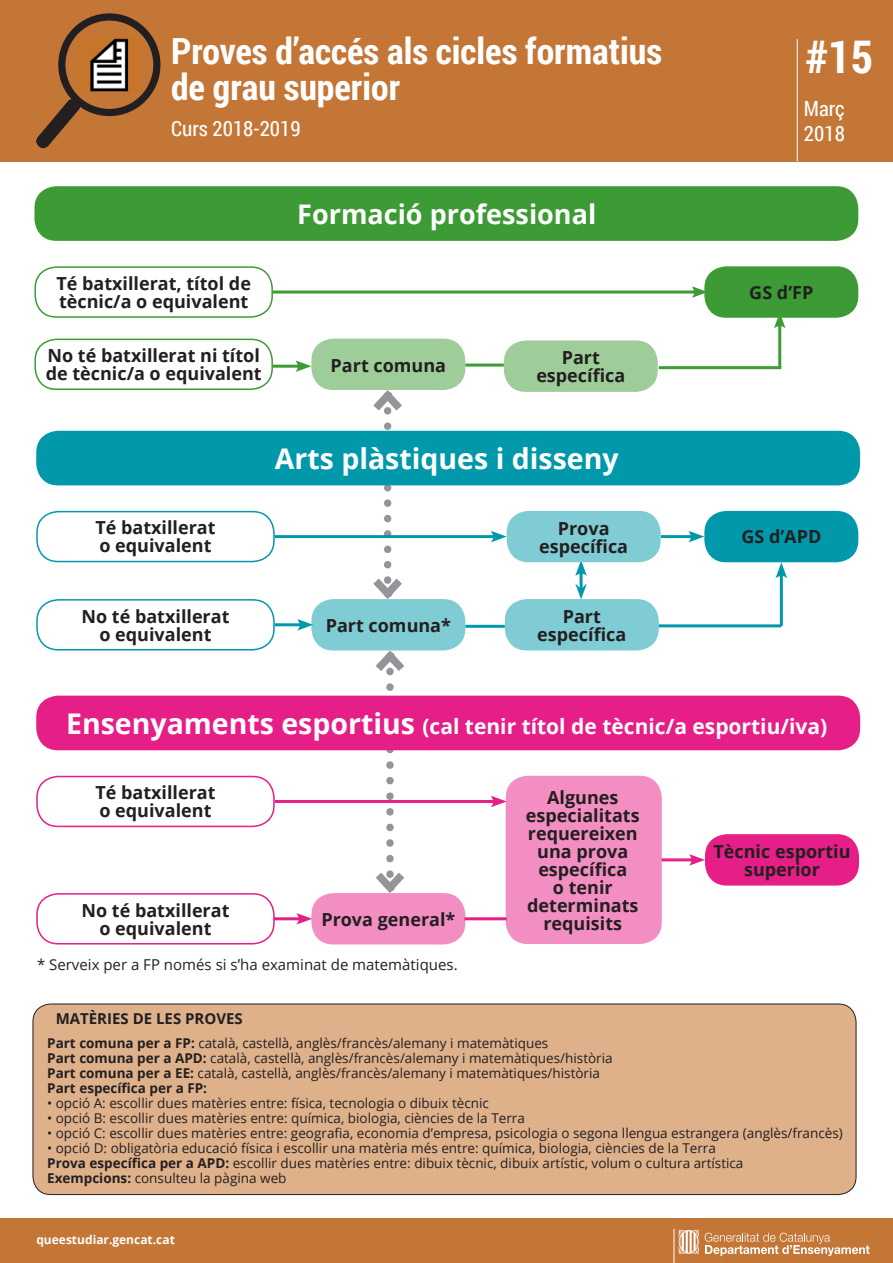
<style>
.page{position:relative;width:893px;height:1263px;background:#fff}
.page>*{position:absolute;margin:0;border:0;box-sizing:border-box;transform-origin:0 0}
.Capçalera{font:700 45px "Roboto Condensed";color:#fff}
.Capçalera-2{font:700 36px/36px "Roboto Condensed";color:#fff}
.Subtítol_apartat{font:700 28.5px "Open Sans";color:#fff}
.Subtítol_apartat-2{font:700 27px "Open Sans";color:#fff}
.Subtítol_apartat-3{font:700 21px "Open Sans";color:#fff}
.Capçalera_subtítol{font:21px "Roboto Condensed";color:#fff}
.Subtítol_apartat-4{font:700 18px/18px "Open Sans";color:#231f20;text-align:center}
.Text{font:15px "Open Sans";color:#231f20}
.Text-2{font:700 15px "Open Sans";color:#231f20}
.Text-3{font:13.5px "Open Sans";color:#231f20}
.Text-4{font:700 13.5px "Open Sans";color:#231f20}
.Text-5{font:700 12px "Open Sans";color:#fff}
.s1{font-size:28.5px}
.s2{font-weight:700}
</style>
<div class="page">
<svg style="left:365px;top:390px;width:45px;height:209px"></svg>
<svg style="left:368px;top:650px;width:44px;height:243px"></svg>
<hr style="left:580px;top:570px;width:3px;height:19px;background:#0098aa">
<svg style="left:575px;top:583px;width:12px;height:16px"></svg>
<svg style="left:575px;top:562px;width:12px;height:14px"></svg>
<hr style="left:275px;top:535px;width:221px;height:3px;background:#0098aa">
<svg style="left:491px;top:531px;width:16px;height:11px"></svg>
<div style="left:0;top:1218px;width:893px;height:45px;background:#c47636"></div>
<hr style="left:674px;top:1229px;width:1px;height:34px;background:#fff">
<svg style="left:678px;top:1230px;width:21px;height:24px"></svg>
<svg style="left:705px;top:1232px;width:165px;height:24px"></svg>
<div style="left:35px;top:187px;width:823px;height:53px;background:#3d9b35;border-radius:21px"></div>
<div style="left:34px;top:186px;width:824px;height:55px;border:2px solid #3d9b35;border-radius:21px"></div>
<div style="left:705px;top:267px;width:153px;height:50px;background:#3d9b35;border-radius:21px"></div>
<div style="left:704px;top:266px;width:154px;height:52px;border:2px solid #3d9b35;border-radius:21px"></div>
<div style="left:34px;top:266px;width:239px;height:52px;border:2px solid #3d9b35;border-radius:21px"></div>
<div style="left:34px;top:339px;width:239px;height:51px;border:2px solid #3d9b35;border-radius:21px"></div>
<div style="left:312px;top:339px;width:153px;height:50px;background:#9ecd9a;border-radius:21px"></div>
<div style="left:311px;top:339px;width:154px;height:51px;border:2px solid #9ecd9a;border-radius:21px"></div>
<div style="left:507px;top:512px;width:153px;height:49px;background:#80ccd5;border-radius:21px"></div>
<div style="left:507px;top:511px;width:154px;height:51px;border:2px solid #80ccd5;border-radius:21px"></div>
<div style="left:37px;top:431px;width:822px;height:54px;background:#0098aa;border-radius:21px"></div>
<div style="left:36px;top:431px;width:824px;height:54px;border:2px solid #0098aa;border-radius:21px"></div>
<div style="left:705px;top:512px;width:153px;height:49px;background:#0098aa;border-radius:21px"></div>
<div style="left:704px;top:511px;width:154px;height:51px;border:2px solid #0098aa;border-radius:21px"></div>
<div style="left:36px;top:511px;width:239px;height:51px;border:2px solid #0098aa;border-radius:21px"></div>
<div style="left:36px;top:599px;width:239px;height:51px;border:2px solid #0098aa;border-radius:21px"></div>
<div style="left:312px;top:600px;width:153px;height:50px;background:#80ccd5;border-radius:21px"></div>
<div style="left:311px;top:599px;width:154px;height:51px;border:2px solid #80ccd5;border-radius:21px"></div>
<div style="left:506px;top:600px;width:152px;height:50px;background:#80ccd5;border-radius:21px"></div>
<div style="left:505px;top:599px;width:154px;height:51px;border:2px solid #80ccd5;border-radius:21px"></div>
<div style="left:506px;top:776px;width:155px;height:167px;background:#f38ec3;border-radius:21px"></div>
<div style="left:506px;top:776px;width:156px;height:168px;border:2px solid #f38ec3;border-radius:21px"></div>
<div style="left:37px;top:696px;width:822px;height:53px;background:#e61e87;border-radius:21px"></div>
<div style="left:36px;top:696px;width:824px;height:54px;border:2px solid #e61e87;border-radius:21px"></div>
<div style="left:706px;top:835px;width:152px;height:50px;background:#e61e87;border-radius:21px"></div>
<div style="left:705px;top:834px;width:154px;height:51px;border:2px solid #e61e87;border-radius:21px"></div>
<div style="left:36px;top:776px;width:239px;height:51px;border:2px solid #e61e87;border-radius:21px"></div>
<div style="left:36px;top:893px;width:239px;height:51px;border:2px solid #e61e87;border-radius:21px"></div>
<div style="left:312px;top:894px;width:153px;height:50px;background:#f38ec3;border-radius:21px"></div>
<div style="left:311px;top:893px;width:154px;height:51px;border:2px solid #f38ec3;border-radius:21px"></div>
<div style="left:33px;top:1004px;width:823px;height:190px;background:#deb18b;border-radius:18px"></div>
<div style="left:33px;top:1003px;width:823px;height:192px;border:1px solid #231f20;border-radius:18px"></div>
<hr style="left:273px;top:291px;width:424px;height:3px;background:#3d9b35">
<svg style="left:692px;top:286px;width:15px;height:12px"></svg>
<hr style="left:273px;top:365px;width:28px;height:3px;background:#3d9b35">
<svg style="left:295px;top:360px;width:16px;height:12px"></svg>
<hr style="left:659px;top:366px;width:122px;height:3px;background:#3d9b35">
<hr style="left:778px;top:323px;width:3px;height:44px;background:#3d9b35">
<svg style="left:774px;top:315px;width:12px;height:13px"></svg>
<hr style="left:275px;top:623px;width:28px;height:3px;background:#0098aa">
<svg style="left:297px;top:619px;width:16px;height:12px"></svg>
<hr style="left:465px;top:625px;width:40px;height:3px;background:#0098aa">
<hr style="left:659px;top:624px;width:122px;height:3px;background:#0098aa">
<hr style="left:780px;top:573px;width:3px;height:53px;background:#0098aa">
<svg style="left:775px;top:562px;width:12px;height:16px"></svg>
<hr style="left:661px;top:535px;width:33px;height:3px;background:#0098aa">
<svg style="left:688px;top:531px;width:16px;height:11px"></svg>
<hr style="left:275px;top:800px;width:221px;height:3px;background:#e61e87">
<svg style="left:491px;top:796px;width:16px;height:11px"></svg>
<hr style="left:662px;top:858px;width:33px;height:3px;background:#e61e87">
<svg style="left:689px;top:854px;width:16px;height:12px"></svg>
<hr style="left:274px;top:917px;width:28px;height:3px;background:#e61e87">
<svg style="left:296px;top:913px;width:16px;height:12px"></svg>
<hr style="left:464px;top:917px;width:43px;height:3px;background:#e61e87">
<div style="left:0;top:0;width:893px;height:162px;background:#c47636"></div>
<svg style="left:62px;top:17px;width:95px;height:95px"></svg>
<div style="left:58px;top:13px;width:102px;height:103px;border:7px solid #231f20;border-radius:50%"></div>
<svg style="left:36px;top:97px;width:46px;height:52px"></svg>
<hr style="left:797px;top:39px;width:1px;height:122px;background:#fff">
<div style="left:505px;top:341px;width:152px;height:50px;background:#9ecd9a;border-radius:21px"></div>
<div style="left:504px;top:340px;width:154px;height:52px;border:2px solid #9ecd9a;border-radius:21px"></div>
<hr style="left:465px;top:364px;width:39px;height:3px;background:#3d9b35">
<img style="left:77px;top:36px;width:65px;height:57px">
<p class="Capçalera-2" style="left:171px;top:32px;width:492px">Proves d’accés als cicles formatius de grau superior</p>
<p class="Capçalera_subtítol" style="left:171px;top:114px;width:131px">Curs 2018-2019</p>
<p class="Subtítol_apartat-2" style="left:297px;top:195px;width:300px">Formació professional</p>
<p class="Subtítol_apartat-4" style="left:56px;top:274px;width:196px;text-align:left">Té batxillerat, títol de tècnic/a o equivalent</p>
<p class="Subtítol_apartat-4" style="left:46px;top:346px;width:218px;text-align:left">No té batxillerat ni títol de tècnic/a o equivalent</p>
<p class="Subtítol_apartat-4" style="left:331px;top:356px;width:117px">Part comuna</p>
<p class="Subtítol_apartat-4" style="left:536px;top:348px;width:90px">Part específica</p>
<p class="Subtítol_apartat-4" style="left:95px;top:518px;width:122px;text-align:left">Té batxillerat o equivalent</p>
<p class="Subtítol_apartat" style="left:275px;top:438px;width:345px">Arts plàstiques i disseny</p>
<p class="Subtítol_apartat-4" style="left:539px;top:519px;width:90px">Prova específica</p>
<p class="Subtítol_apartat-4" style="left:81px;top:607px;width:150px">No té batxillerat o equivalent</p>
<p class="Subtítol_apartat-4" style="left:326px;top:616px;width:127px">Part comuna*</p>
<p class="Subtítol_apartat-4" style="left:537px;top:607px;width:90px">Part específica</p>
<p class="Capçalera" style="left:806px;top:26px;width:69px">#15</p>
<p class="Capçalera_subtítol" style="left:804px;top:94px;width:42px">Març</p>
<p class="Capçalera_subtítol" style="left:804px;top:119px;width:43px">2018</p>
<p class="Subtítol_apartat-4" style="left:749px;top:283px;width:66px">GS d’FP</p>
<p class="Subtítol_apartat-4" style="left:741px;top:527px;width:81px">GS d’APD</p>
<p class="Subtítol_apartat-3" style="left:66px;top:711px;width:763px"><span class="s1">Ensenyaments esportius</span> (cal tenir títol de tècnic/a esportiu/iva)</p>
<p class="Subtítol_apartat-4" style="left:95px;top:783px;width:122px;text-align:left">Té batxillerat o equivalent</p>
<p class="Subtítol_apartat-4" style="left:81px;top:901px;width:150px">No té batxillerat o equivalent</p>
<p class="Subtítol_apartat-4" style="left:321px;top:910px;width:136px">Prova general*</p>
<p class="Text" style="left:37px;top:954px;width:422px">* Serveix per a FP només si s’ha examinat de matemàtiques.</p>
<p class="Subtítol_apartat-4" style="left:526px;top:788px;width:115px">Algunes especialitats requereixen una prova específica<br>o tenir determinats requisits</p>
<p class="Subtítol_apartat-4" style="left:713px;top:842px;width:138px">Tècnic esportiu superior</p>
<p class="Text-2" style="left:56px;top:1008px;width:189px">MATÈRIES DE LES PROVES</p>
<p class="Text-3" style="left:47px;top:1034px;width:503px"><span class="s2">Part comuna per a FP:</span> català, castellà, anglès/francès/alemany i matemàtiques</p>
<p class="Text-3" style="left:47px;top:1049px;width:567px"><span class="s2">Part comuna per a APD:</span> català, castellà, anglès/francès/alemany i matemàtiques/història</p>
<p class="Text-3" style="left:47px;top:1064px;width:554px"><span class="s2">Part comuna per a EE:</span> català, castellà, anglès/francès/alemany i matemàtiques/història</p>
<p class="Text-4" style="left:47px;top:1078px;width:161px">Part específica per a FP:</p>
<p class="Text-3" style="left:47px;top:1094px;width:443px">• opció A: escollir dues matèries entre: física, tecnologia o dibuix tècnic</p>
<p class="Text-3" style="left:47px;top:1109px;width:479px">• opció B: escollir dues matèries entre: química, biologia, ciències de la Terra</p>
<p class="Text-3" style="left:47px;top:1124px;width:797px">• opció C: escollir dues matèries entre: geografia, economia d’empresa, psicologia o segona llengua estrangera (anglès/francès)</p>
<p class="Text-3" style="left:47px;top:1139px;width:670px">• opció D: obligatòria educació física i escollir una matèria més entre: química, biologia, ciències de la Terra</p>
<p class="Text-3" style="left:47px;top:1154px;width:698px"><span class="s2">Prova específica per a APD:</span> escollir dues matèries entre: dibuix tècnic, dibuix artístic, volum o cultura artística</p>
<p class="Text-3" style="left:47px;top:1169px;width:241px"><span class="s2">Exempcions:</span> consulteu la pàgina web</p>
<p class="Text-5" style="left:36px;top:1231px;width:140px">queestudiar.gencat.cat</p>
</div>
